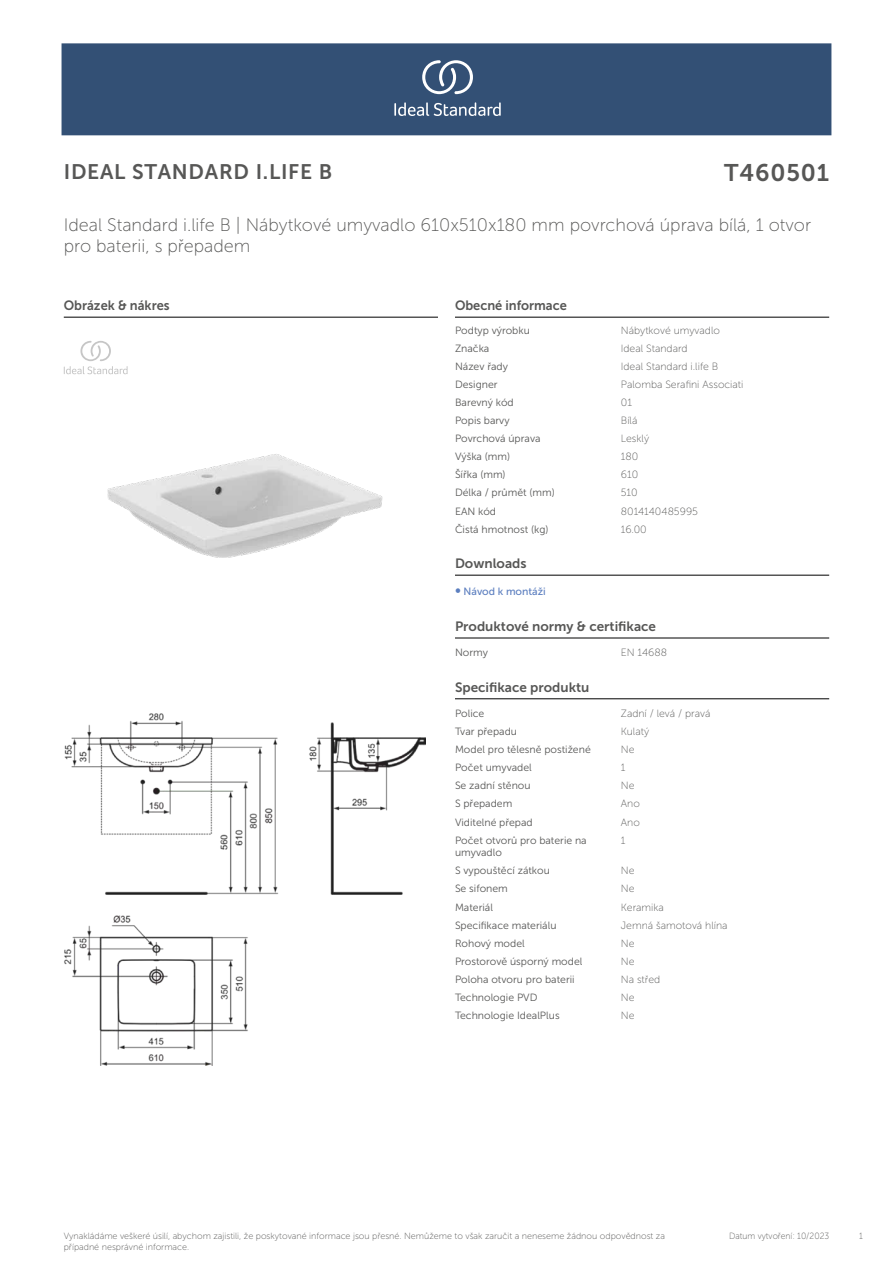
<style>
.page{position:relative;width:893px;height:1263px;background:#fff}
.page>*{position:absolute;margin:0;border:0;box-sizing:border-box;transform-origin:0 0}
.t1{font:24px "Museo Sans 700";letter-spacing:.035em;color:#575756}
.t2{font:21px "Museo Sans 700";letter-spacing:.035em;color:#575756}
.t3{font:18px/21.6px "Museo Sans 100";color:#575756}
.t4{font:13.5px "Museo Sans 700";color:#575756}
.t5{font:13.5px "Museo Sans 700";color:#575756;scale:.95 1}
.t6{font:10.5px/12.6px "Museo Sans 300";color:#575756}
.t7{font:10.5px "Museo Sans 100";color:#575756}
.t8{font:10.5px "Museo Sans 500";color:#5b7ebf}
.t9{font:9px "Museo Sans 100";color:#575756}
.t10{font:9px "Museo Sans 100";color:#575756;scale:.95 1}
.s1{font-size:15px}
</style>
<div class="page">
<div style="left:62px;top:43px;width:769px;height:92px;background:#335075"></div>
<svg style="left:394px;top:102px;width:107px;height:14px"></svg>
<svg style="left:422px;top:60px;width:51px;height:34px"></svg>
<hr style="left:455px;top:317px;width:374px;height:1px;background:#000">
<hr style="left:455px;top:575px;width:374px;height:1px;background:#000">
<hr style="left:455px;top:638px;width:374px;height:1px;background:#000">
<hr style="left:455px;top:698px;width:374px;height:1px;background:#000">
<hr style="left:64px;top:317px;width:374px;height:1px;background:#000">
<svg style="left:64px;top:341px;width:64px;height:33px"></svg>
<img style="left:64px;top:713px;width:361px;height:353px">
<img style="left:107px;top:454px;width:275px;height:104px">
<h2 class="t2" style="left:64px;top:160px;width:270px">IDEAL STANDARD I.LIFE B</h2>
<h1 class="t1" style="left:724px;top:160px;width:107px">T460501</h1>
<h3 class="t3" style="left:64px;top:214px;width:749px">Ideal Standard i.life B | Nábytkové umyvadlo 610x510x180 mm povrchová úprava bílá, 1 otvor pro baterii, s přepadem</h3>
<p class="t5" style="left:64px;top:298px;width:113px">Obrázek &amp; nákres</p>
<p class="t5" style="left:455px;top:298px;width:119px">Obecné informace</p>
<p class="t6" style="left:455px;top:324px;width:76px">Podtyp výrobku</p>
<p class="t7" style="left:621px;top:325px;width:101px">Nábytkové umyvadlo</p>
<p class="t6" style="left:455px;top:342px;width:36px">Značka</p>
<p class="t7" style="left:621px;top:343px;width:68px">Ideal Standard</p>
<p class="t6" style="left:455px;top:360px;width:55px">Název řady</p>
<p class="t7" style="left:621px;top:361px;width:99px">Ideal Standard i.life B</p>
<p class="t6" style="left:455px;top:378px;width:44px">Designer</p>
<p class="t7" style="left:621px;top:379px;width:124px">Palomba Serafini Associati</p>
<p class="t6" style="left:455px;top:396px;width:60px">Barevný kód</p>
<p class="t7" style="left:621px;top:397px;width:13px">01</p>
<p class="t6" style="left:455px;top:414px;width:56px">Popis barvy</p>
<p class="t7" style="left:621px;top:415px;width:18px">Bílá</p>
<p class="t6" style="left:455px;top:432px;width:87px">Povrchová úprava</p>
<p class="t7" style="left:621px;top:433px;width:30px">Lesklý</p>
<p class="t6" style="left:455px;top:450px;width:57px">Výška (mm)</p>
<p class="t7" style="left:621px;top:451px;width:19px">180</p>
<p class="t6" style="left:455px;top:469px;width:52px">Šířka (mm)</p>
<p class="t7" style="left:621px;top:469px;width:19px">610</p>
<p class="t6" style="left:455px;top:487px;width:101px">Délka / průmět (mm)</p>
<p class="t7" style="left:621px;top:487px;width:18px">510</p>
<p class="t6" style="left:455px;top:505px;width:43px">EAN kód</p>
<p class="t7" style="left:621px;top:505px;width:79px">8014140485995</p>
<p class="t6" style="left:455px;top:523px;width:95px">Čistá hmotnost (kg)</p>
<p class="t7" style="left:621px;top:523px;width:27px">16.00</p>
<p class="t4" style="left:455px;top:556px;width:73px">Downloads</p>
<p class="t8" style="left:455px;top:586px;width:92px"><span class="s1">•</span> Návod k montáži</p>
<p class="t4" style="left:455px;top:619px;width:203px">Produktové normy &amp; certifikace</p>
<p class="t6" style="left:455px;top:646px;width:35px">Normy</p>
<p class="t7" style="left:621px;top:647px;width:48px">EN 14688</p>
<p class="t4" style="left:455px;top:680px;width:136px">Specifikace produktu</p>
<p class="t6" style="left:455px;top:707px;width:31px">Police</p>
<p class="t7" style="left:621px;top:708px;width:91px">Zadní / levá / pravá</p>
<p class="t6" style="left:455px;top:725px;width:64px">Tvar přepadu</p>
<p class="t7" style="left:621px;top:726px;width:30px">Kulatý</p>
<p class="t6" style="left:455px;top:743px;width:137px">Model pro tělesně postižené</p>
<p class="t7" style="left:621px;top:744px;width:15px">Ne</p>
<p class="t6" style="left:455px;top:761px;width:78px">Počet umyvadel</p>
<p class="t7" style="left:621px;top:762px;width:6px">1</p>
<p class="t6" style="left:455px;top:779px;width:77px">Se zadní stěnou</p>
<p class="t7" style="left:621px;top:780px;width:15px">Ne</p>
<p class="t6" style="left:455px;top:798px;width:59px">S přepadem</p>
<p class="t7" style="left:621px;top:798px;width:21px">Ano</p>
<p class="t6" style="left:455px;top:816px;width:79px">Viditelné přepad</p>
<p class="t7" style="left:621px;top:816px;width:21px">Ano</p>
<p class="t6" style="left:455px;top:834px;width:133px">Počet otvorů pro baterie na umyvadlo</p>
<p class="t7" style="left:621px;top:834px;width:6px">1</p>
<p class="t6" style="left:455px;top:864px;width:96px">S vypouštěcí zátkou</p>
<p class="t7" style="left:621px;top:865px;width:15px">Ne</p>
<p class="t6" style="left:455px;top:882px;width:54px">Se sifonem</p>
<p class="t7" style="left:621px;top:883px;width:15px">Ne</p>
<p class="t6" style="left:455px;top:901px;width:39px">Materiál</p>
<p class="t7" style="left:621px;top:901px;width:45px">Keramika</p>
<p class="t6" style="left:455px;top:919px;width:103px">Specifikace materiálu</p>
<p class="t7" style="left:621px;top:919px;width:108px">Jemná šamotová hlína</p>
<p class="t6" style="left:455px;top:937px;width:71px">Rohový model</p>
<p class="t7" style="left:621px;top:937px;width:15px">Ne</p>
<p class="t6" style="left:455px;top:955px;width:129px">Prostorově úsporný model</p>
<p class="t7" style="left:621px;top:955px;width:15px">Ne</p>
<p class="t6" style="left:455px;top:973px;width:121px">Poloha otvoru pro baterii</p>
<p class="t7" style="left:621px;top:974px;width:41px">Na střed</p>
<p class="t6" style="left:455px;top:991px;width:84px">Technologie PVD</p>
<p class="t7" style="left:621px;top:992px;width:15px">Ne</p>
<p class="t6" style="left:455px;top:1009px;width:106px">Technologie IdealPlus</p>
<p class="t7" style="left:621px;top:1010px;width:15px">Ne</p>
<p class="t10" style="left:729px;top:1231px;width:107px">Datum vytvoření: 10/2023</p>
<p class="t9" style="left:64px;top:1231px;width:603px">Vynakládáme veškeré úsilí, abychom zajistili, že poskytované informace jsou přesné. Nemůžeme to však zaručit a neneseme žádnou odpovědnost za</p>
<p class="t10" style="left:859px;top:1231px;width:5px">1</p>
<p class="t9" style="left:64px;top:1242px;width:127px">případné nesprávné informace.</p>
</div>
